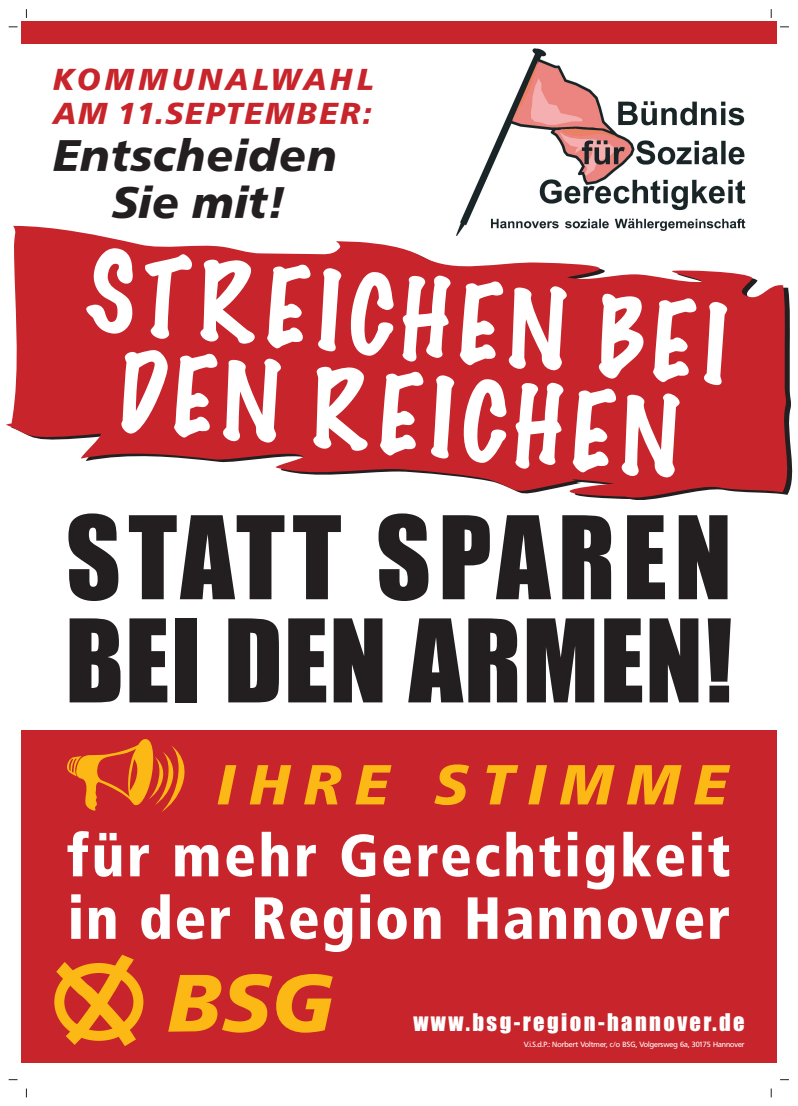
<style>
.page{position:relative;width:798px;height:1106px;background:#fff}
.page>*{position:absolute;margin:0;border:0;box-sizing:border-box;transform-origin:0 0}
.t1{font:106.25px/103.1px "Impact";letter-spacing:.015em;color:#231f20}
.t2{font:100 100px/96.9px "Marker Felt";color:#fff;text-align:center}
.t3{font:italic 900 81.25px "Frutiger";color:#fcb814}
.t4{font:900 condensed 59.38px/62.5px "Frutiger";letter-spacing:.035em;color:#fff}
.t5{font:italic 900 56.25px "Frutiger";letter-spacing:.245em;color:#fcb814}
.t6{font:italic 900 43.75px/46.9px "Frutiger BQ";letter-spacing:.02em;color:#231f20;text-align:center}
.t7{font:italic 900 30px/34.4px "Frutiger BQ";letter-spacing:.1em;color:#c8242b}
.t8{font:22.5px "Impact";letter-spacing:.105em;color:#fff}
.t9{font:7.5px "Frutiger BQ";color:#fff}
</style>
<div class="page">
<div style="left:21px;top:730px;width:755px;height:332px;background:#c8242b"></div>
<svg style="left:21px;top:954px;width:152px;height:109px"></svg>
<img style="left:459px;top:48px;width:287px;height:178px">
<div style="left:21px;top:22px;width:755px;height:22px;background:#c8242b"></div>
<svg style="left:6px;top:226px;width:787px;height:274px;fill:#c8242b"></svg>
<h3 class="t7" style="left:53px;top:65px;width:322px">KOMMUNALWAHL<br>AM 11.SEPTEMBER:</h3>
<h3 class="t6" style="left:53px;top:136px;width:286px">Entscheiden<br>Sie mit!</h3>
<h2 class="t2" style="left:90px;top:250px;width:643px;rotate:5deg">STREICHEN BEI<br>DEN REICHEN</h2>
<h1 class="t1" style="left:65px;top:514px;width:668px">STATT SPAREN<br>BEI DEN ARMEN!</h1>
<h3 class="t5" style="left:216px;top:762px;width:512px">IHRE STIMME</h3>
<h3 class="t4" style="left:67px;top:829px;width:665px">für mehr Gerechtigkeit in der Region Hannover</h3>
<h3 class="t3" style="left:167px;top:970px;width:169px">BSG</h3>
<h3 class="t8" style="left:413px;top:1015px;width:332px">www.bsg-region-hannover.de</h3>
<p class="t9" style="left:523px;top:1041px;width:222px">V.i.S.d.P.: Norbert Voltmer, c/o BSG, Volgersweg 6a, 30175 Hannover</p>
</div>
